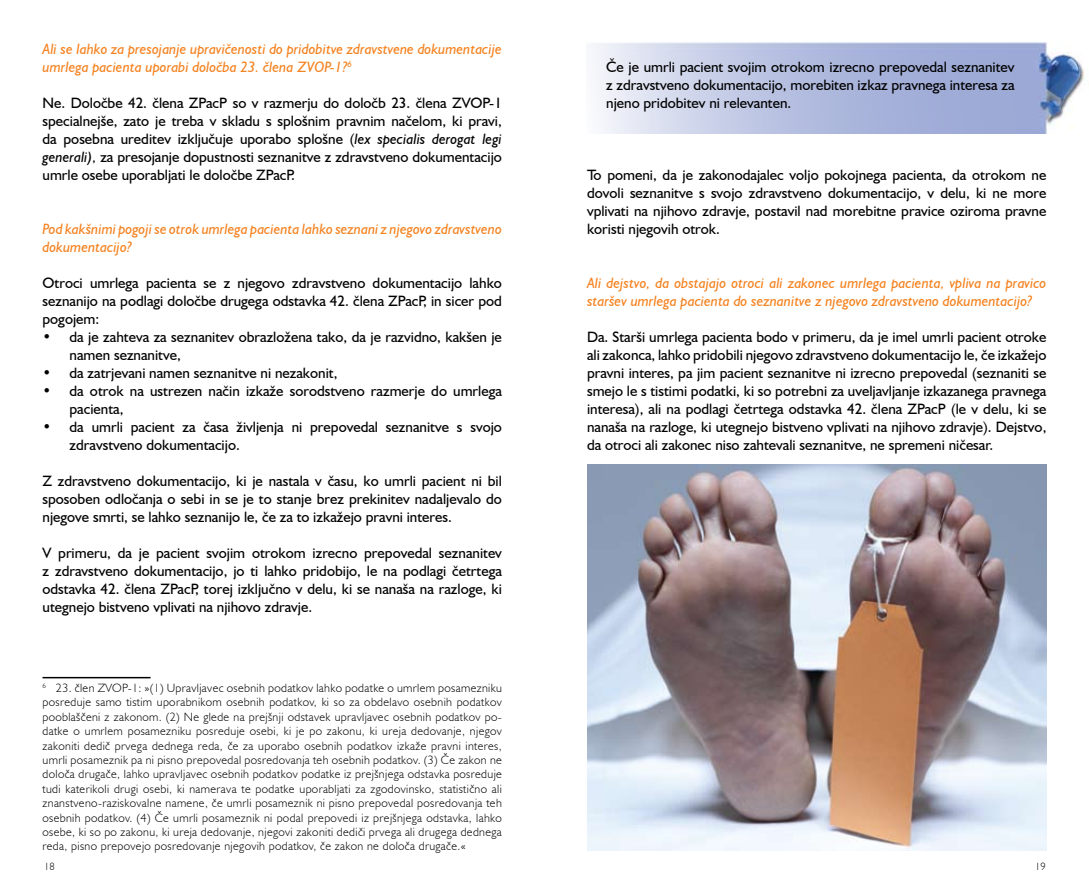
<style>
.page{position:relative;width:1089px;height:893px;background:#fff}
.page>*{position:absolute;margin:0;border:0;box-sizing:border-box;transform-origin:0 0}
.t1{font:15px/18px "Humanist 521 BT";color:#000;text-align:justify}
.t2{font:italic 15px/18px "Humanist 521 BT";color:#f58220}
.t3{font:300 12px/14.4px "Humanist 521 BT";letter-spacing:.03em;color:#000;text-align:justify}
.t4{font:300 10.5px "Humanist 521 BT";color:#000}
.s1{font-style:italic}
</style>
<div class="page">
<hr style="left:43px;top:677px;width:108px;height:1px;background:#000">
<img style="left:593px;top:42px;width:492px;height:92px">
<img style="left:587px;top:465px;width:459px;height:385px">
<p class="t2" style="left:43px;top:40px;width:461px">Ali se lahko za presojanje upravičenosti do pridobitve zdravstvene dokumentacije umrlega pacienta uporabi določba 23. člena ZVOP-1?<sup>6</sup></p>
<p class="t1" style="left:43px;top:94px;width:461px">Ne. Določbe 42. člena ZPacP so v razmerju do določb 23. člena ZVOP-1 specialnejše, zato je treba v skladu s splošnim pravnim načelom, ki pravi, da posebna ureditev izključuje uporabo splošne (<span class="s1">lex specialis derogat legi generali),</span> za presojanje dopustnosti seznanitve z zdravstveno dokumentacijo umrle osebe uporabljati le določbe ZPacP.</p>
<p class="t2" style="left:43px;top:220px;width:461px">Pod kakšnimi pogoji se otrok umrlega pacienta lahko seznani z njegovo zdravstveno dokumentacijo?</p>
<p class="t1" style="left:43px;top:274px;width:461px">Otroci umrlega pacienta se z njegovo zdravstveno dokumentacijo lahko seznanijo na podlagi določbe drugega odstavka 42. člena ZPacP, in sicer pod pogojem:</p>
<p class="t1" style="left:70px;top:328px;width:434px;text-indent:-27px">• da je zahteva za seznanitev obrazložena tako, da je razvidno, kakšen je namen seznanitve,</p>
<p class="t1" style="left:43px;top:364px;width:296px">• da zatrjevani namen seznanitve ni nezakonit,</p>
<p class="t1" style="left:70px;top:382px;width:434px;text-indent:-27px">• da otrok na ustrezen način izkaže sorodstveno razmerje do umrlega pacienta,</p>
<p class="t1" style="left:70px;top:418px;width:434px;text-indent:-27px">• da umrli pacient za časa življenja ni prepovedal seznanitve s svojo zdravstveno dokumentacijo.</p>
<p class="t1" style="left:43px;top:472px;width:461px">Z zdravstveno dokumentacijo, ki je nastala v času, ko umrli pacient ni bil sposoben odločanja o sebi in se je to stanje brez prekinitev nadaljevalo do njegove smrti, se lahko seznanijo le, če za to izkažejo pravni interes.</p>
<p class="t1" style="left:43px;top:544px;width:461px">V primeru, da je pacient svojim otrokom izrecno prepovedal seznanitev z zdravstveno dokumentacijo, jo ti lahko pridobijo, le na podlagi četrtega odstavka 42. člena ZPacP, torej izključno v delu, ki se nanaša na razloge, ki utegnejo bistveno vplivati na njihovo zdravje.</p>
<p class="t3" style="left:43px;top:680px;width:461px"><sup>6</sup> 23. člen ZVOP-1: »(1) Upravljavec osebnih podatkov lahko podatke o umrlem posamezniku posreduje samo tistim uporabnikom osebnih podatkov, ki so za obdelavo osebnih podatkov pooblaščeni z zakonom. (2) Ne glede na prejšnji odstavek upravljavec osebnih podatkov po&shy;datke o umrlem posamezniku posreduje osebi, ki je po zakonu, ki ureja dedovanje, njegov zakoniti dedič prvega dednega reda, če za uporabo osebnih podatkov izkaže pravni interes, umrli posameznik pa ni pisno prepovedal posredovanja teh osebnih podatkov. (3) Če zakon ne določa drugače, lahko upravljavec osebnih podatkov podatke iz prejšnjega odstavka posreduje tudi katerikoli drugi osebi, ki namerava te podatke uporabljati za zgodovinsko, statistično ali znanstveno-raziskovalne namene, če umrli posameznik ni pisno prepovedal posredovanja teh osebnih podatkov. (4) Če umrli posameznik ni podal prepovedi iz prejšnjega odstavka, lahko osebe, ki so po zakonu, ki ureja dedovanje, njegovi zakoniti dediči prvega ali drugega dednega reda, pisno prepovejo posredovanje njegovih podatkov, če zakon ne določa drugače.«</p>
<p class="t1" style="left:606px;top:57px;width:410px">Če je umrli pacient svojim otrokom izrecno prepovedal seznanitev z zdravstveno dokumentacijo, morebiten izkaz pravnega interesa za njeno pridobitev ni relevanten.</p>
<p class="t1" style="left:587px;top:166px;width:461px">To pomeni, da je zakonodajalec voljo pokojnega pacienta, da otrokom ne dovoli seznanitve s svojo zdravstveno dokumentacijo, v delu, ki ne more vplivati na njihovo zdravje, postavil nad morebitne pravice oziroma pravne koristi njegovih otrok.</p>
<p class="t2" style="left:587px;top:274px;width:461px">Ali dejstvo, da obstajajo otroci ali zakonec umrlega pacienta, vpliva na pravico staršev umrlega pacienta do seznanitve z njegovo zdravstveno dokumentacijo?</p>
<p class="t1" style="left:587px;top:328px;width:461px">Da. Starši umrlega pacienta bodo v primeru, da je imel umrli pacient otroke ali zakonca, lahko pridobili njegovo zdravstveno dokumentacijo le, če izkažejo pravni interes, pa jim pacient seznanitve ni izrecno prepovedal (seznaniti se smejo le s tistimi podatki, ki so potrebni za uveljavljanje izkazanega pravnega interesa), ali na podlagi četrtega odstavka 42. člena ZPacP (le v delu, ki se nanaša na razloge, ki utegnejo bistveno vplivati na njihovo zdravje). Dejstvo, da otroci ali zakonec niso zahtevali seznanitve, ne spremeni ničesar.</p>
<p class="t4" style="left:44px;top:860px;width:12px">18</p>
<p class="t4" style="left:1035px;top:860px;width:12px">19</p>
</div>
